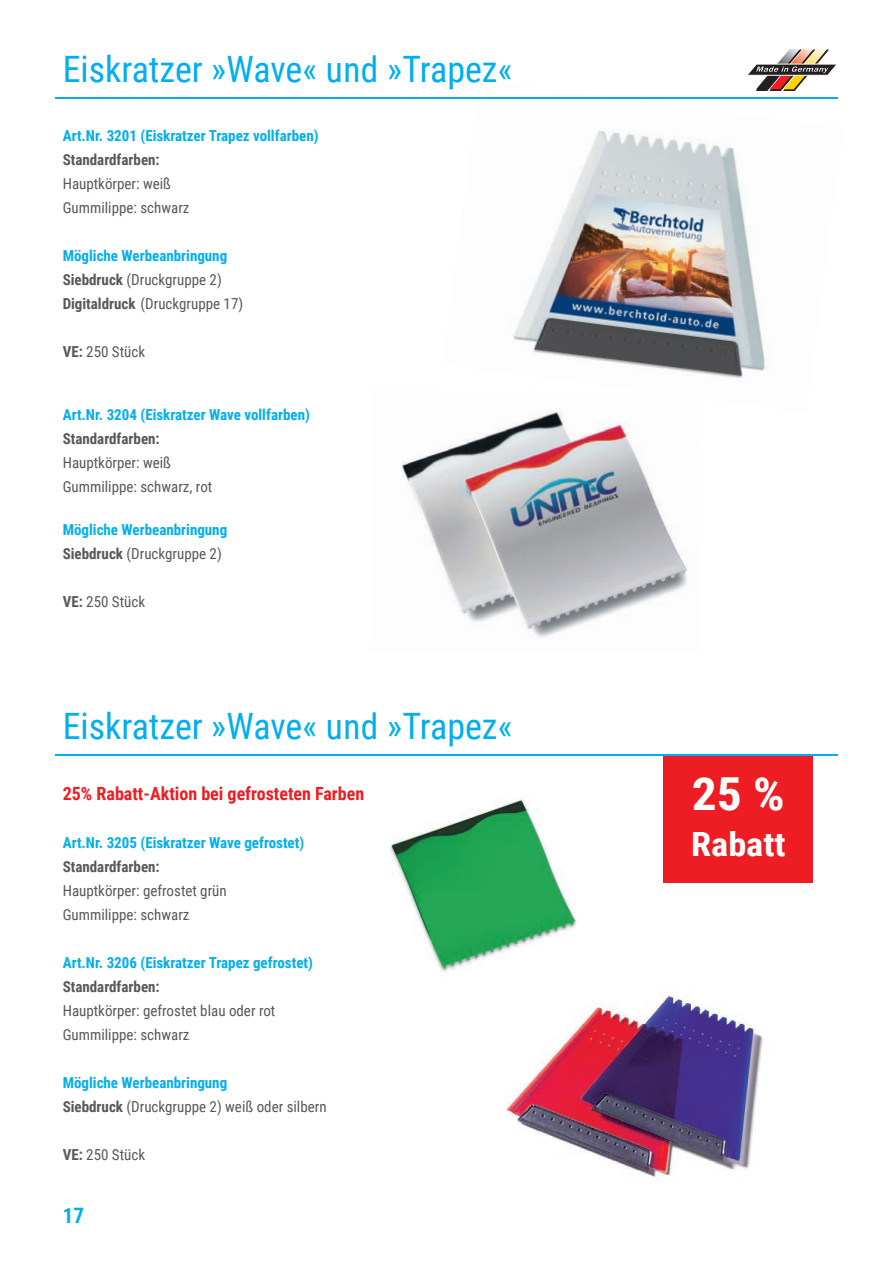
<style>
.page{position:relative;width:893px;height:1263px;background:#fff}
.page>*{position:absolute;margin:0;border:0;box-sizing:border-box;transform-origin:0 0}
.t1{font:700 45.45px "Roboto Condensed";color:#fff;scale:1.09 1}
.t2{font:36.3px "Roboto Condensed";color:#00aeef}
.t3{font:700 33.3px "Roboto Condensed";color:#fff;scale:1.09 1}
.t4{font:700 21.15px "Roboto Condensed";color:#00aeef}
.t5{font:700 18.15px "Roboto Condensed";color:#ee1d23}
.t6{font:15.15px/24px "Roboto Condensed";color:#57585a}
.t7{font:700 15.15px/24px "Roboto Condensed";color:#00aeef}
.t8{font:700 15.15px "Roboto Condensed";color:#57585a}
.s1{font-size:35.55px}
.s2{font-weight:700;color:#00aeef}
.s3{font-weight:700}
.s4{color:#57585a}
.s5{font-weight:400;color:#57585a}
</style>
<div class="page">
<img style="left:390px;top:798px;width:187px;height:174px">
<img style="left:506px;top:992px;width:257px;height:185px">
<div style="left:663px;top:754px;width:150px;height:129px;background:#ee1d23"></div>
<img style="left:513px;top:131px;width:253px;height:248px">
<hr style="left:55px;top:97px;width:783px;height:2px;background:#00aeef">
<svg style="left:748px;top:49px;width:88px;height:42px"></svg>
<hr style="left:55px;top:754px;width:783px;height:2px;background:#00aeef">
<img style="left:402px;top:411px;width:285px;height:227px">
<h2 class="t2" style="left:63px;top:44px;width:451px">Eiskratzer »Wave<span class="s1">« und</span> »Trapez<span class="s1">«</span></h2>
<p class="t7" style="left:63px;top:123px;width:257px">Art.Nr. 3201 (Eiskratzer Trapez vollfarben)</p>
<p class="t8" style="left:63px;top:149px;width:98px">Standardfarben:</p>
<p class="t6" style="left:63px;top:171px;width:128px">Hauptkörper: weiß<br>Gummilippe: schwarz</p>
<p class="t6" style="left:63px;top:243px;width:182px"><span class="s2">Mögliche Werbeanbringung<br></span><span class="s3">Siebdruck</span> (Druckgruppe 2)<br><span class="s3">Digitaldruck</span> (Druckgruppe 17)</p>
<p class="t6" style="left:63px;top:339px;width:84px"><span class="s3">VE:</span> 250 Stück</p>
<p class="t7" style="left:63px;top:402px;width:249px">Art.Nr. 3204 (Eiskratzer Wave vollfarben)</p>
<p class="t8" style="left:63px;top:428px;width:98px">Standardfarben:</p>
<p class="t6" style="left:63px;top:450px;width:151px">Hauptkörper: weiß<br>Gummilippe: schwarz, rot</p>
<p class="t7" style="left:63px;top:517px;width:166px">Mögliche Werbeanbringung<br><span class="s4">Siebdruck</span> <span class="s5">(Druckgruppe 2)</span></p>
<p class="t6" style="left:63px;top:589px;width:84px"><span class="s3">VE:</span> 250 Stück</p>
<h2 class="t2" style="left:63px;top:701px;width:451px">Eiskratzer »Wave<span class="s1">« und</span> »Trapez<span class="s1">«</span></h2>
<p class="t5" style="left:63px;top:781px;width:303px">25% Rabatt-Aktion bei gefrosteten Farben</p>
<p class="t7" style="left:63px;top:830px;width:243px">Art.Nr. 3205 (Eiskratzer Wave gefrostet)</p>
<p class="t8" style="left:63px;top:856px;width:98px">Standardfarben:</p>
<p class="t6" style="left:63px;top:878px;width:166px">Hauptkörper: gefrostet grün<br>Gummilippe: schwarz</p>
<p class="t7" style="left:63px;top:950px;width:252px">Art.Nr. 3206 (Eiskratzer Trapez gefrostet)</p>
<p class="t8" style="left:63px;top:976px;width:98px">Standardfarben:</p>
<p class="t6" style="left:63px;top:998px;width:214px">Hauptkörper: gefrostet blau oder rot<br>Gummilippe: schwarz</p>
<p class="t6" style="left:63px;top:1070px;width:265px"><span class="s2">Mögliche Werbeanbringung<br></span><span class="s3">Siebdruck</span> (Druckgruppe 2) weiß oder silbern</p>
<p class="t6" style="left:63px;top:1142px;width:84px"><span class="s3">VE:</span> 250 Stück</p>
<h3 class="t4" style="left:63px;top:1201px;width:23px">17</h3>
<h1 class="t1" style="left:692px;top:762px;width:87px">25 %</h1>
<h3 class="t3" style="left:691px;top:821px;width:88px">Rabatt</h3>
</div>
